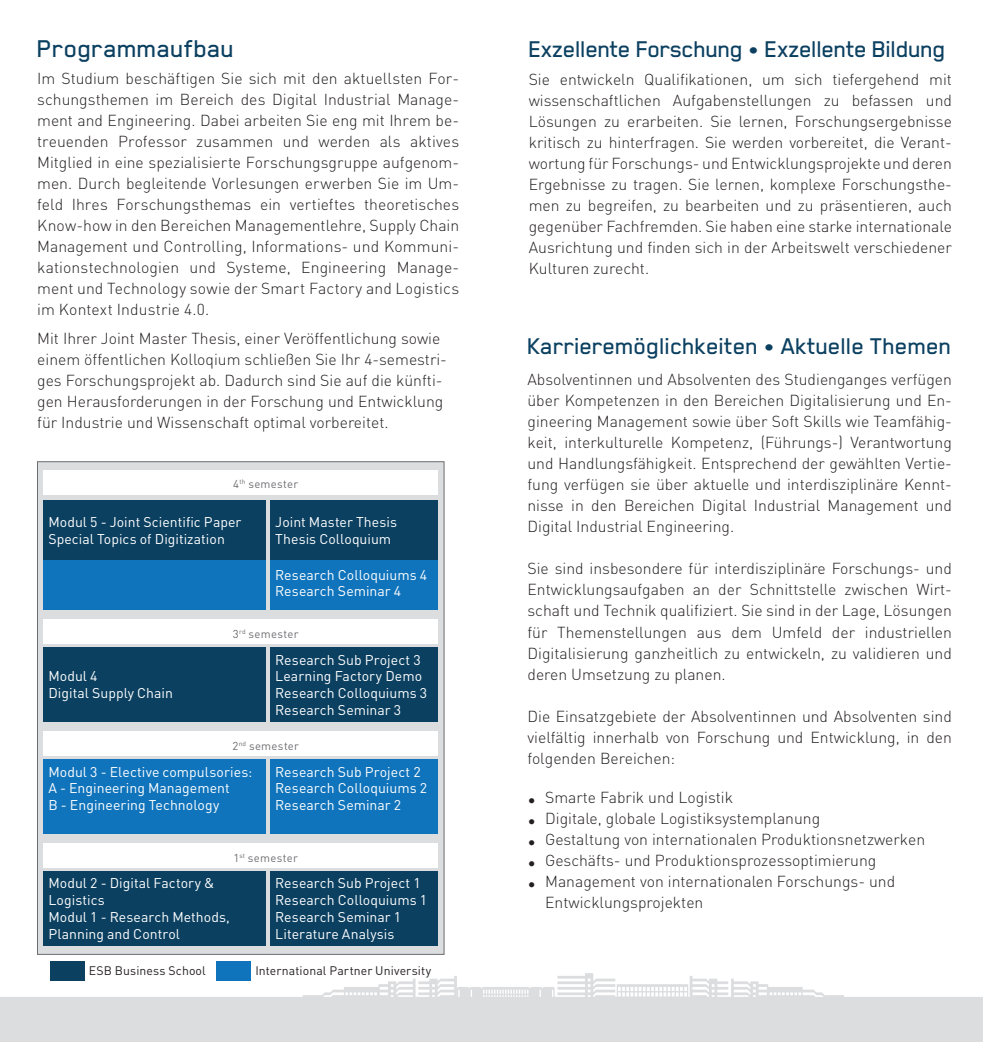
<style>
.page{position:relative;width:983px;height:1042px;background:#fff}
.page>*{position:absolute;margin:0;border:0;box-sizing:border-box;transform-origin:0 0}
.Überschrift_2{font:500 28px "Blender Pro";color:#0b4061}
.Überschrift_2-2{font:500 26.25px "Blender Pro";letter-spacing:-.02em;color:#0b4061}
.Fliesstext_D{font:300 15.75px/21px "DINOT";color:#231f20;text-align:justify}
.Grafik_Inhalt{font:14px/16.8px "DINOT";letter-spacing:.005em;color:#fff}
.Grafik_Inhalt-2{font:12.25px "DINOT";letter-spacing:.01em;color:#231f20}
.Grafik_Inhalt_6_5_Pt{font:11.38px "DINOT";letter-spacing:.025em;color:#6c6d70}
</style>
<div class="page">
<div style="left:0;top:995px;width:982px;height:47px;background:#dcdddf"></div>
<svg style="left:302px;top:973px;width:541px;height:25px"></svg>
<div style="left:37px;top:461px;width:407px;height:493px;background:#dcdddf;border:1px solid #6c6d70"></div>
<div style="left:43px;top:871px;width:223px;height:74px;background:#0b4061"></div>
<div style="left:43px;top:759px;width:223px;height:74px;background:#1074bc"></div>
<div style="left:43px;top:647px;width:223px;height:75px;background:#0b4061"></div>
<div style="left:270px;top:871px;width:168px;height:74px;background:#0b4061"></div>
<div style="left:270px;top:759px;width:168px;height:74px;background:#1074bc"></div>
<div style="left:270px;top:647px;width:168px;height:75px;background:#0b4061"></div>
<div style="left:270px;top:555px;width:168px;height:55px;background:#1074bc"></div>
<div style="left:43px;top:555px;width:223px;height:55px;background:#1074bc"></div>
<div style="left:270px;top:501px;width:168px;height:59px;background:#0b4061"></div>
<div style="left:43px;top:501px;width:223px;height:59px;background:#0b4061"></div>
<div style="left:43px;top:843px;width:395px;height:25px;background:#fff"></div>
<div style="left:43px;top:731px;width:395px;height:25px;background:#fff"></div>
<div style="left:43px;top:620px;width:395px;height:24px;background:#fff"></div>
<div style="left:43px;top:470px;width:395px;height:24px;background:#fff"></div>
<div style="left:50px;top:961px;width:34px;height:20px;background:#0b4061"></div>
<div style="left:216px;top:961px;width:35px;height:20px;background:#1074bc"></div>
<p class="Überschrift_2" style="left:37px;top:34px;width:199px">Programmaufbau</p>
<p class="Fliesstext_D" style="left:37px;top:67px;width:423px">Im Studium beschäftigen Sie sich mit den aktuellsten For&shy;schungsthemen im Bereich des Digital Industrial Manage&shy;ment and Engineering. Dabei arbeiten Sie eng mit Ihrem be&shy;treuenden Professor zusammen und werden als aktives Mitglied in eine spezialisierte Forschungsgruppe aufgenom&shy;men. Durch begleitende Vorlesungen erwerben Sie im Um&shy;feld Ihres Forschungsthemas ein vertieftes theoretisches Know-how in den Bereichen Managementlehre, Supply Chain Management und Controlling, Informations- und Kommuni&shy;kationstechnologien und Systeme, Engineering Manage&shy;ment und Technology sowie der Smart Factory and Logistics im Kontext Industrie 4.0.</p>
<p class="Fliesstext_D" style="left:37px;top:327px;width:411px;text-align:left">Mit Ihrer Joint Master Thesis, einer Veröffentlichung sowie einem öffentlichen Kolloqium schließen Sie Ihr 4-semestri&shy;ges Forschungsprojekt ab. Dadurch sind Sie auf die künfti&shy;gen Herausforderungen in der Forschung und Entwicklung für Industrie und Wissenschaft optimal vorbereitet.</p>
<p class="Grafik_Inhalt_6_5_Pt" style="left:233px;top:476px;width:67px">4<sup>th</sup> semester</p>
<p class="Grafik_Inhalt" style="left:48px;top:513px;width:194px">Modul 5 - Joint Scientific Paper<br>Special Topics of Digitization</p>
<p class="Grafik_Inhalt" style="left:275px;top:513px;width:123px">Joint Master Thesis<br>Thesis Colloquium</p>
<p class="Grafik_Inhalt" style="left:275px;top:565px;width:153px">Research Colloquiums 4<br>Research Seminar 4</p>
<p class="Grafik_Inhalt" style="left:48px;top:667px;width:126px">Modul 4<br>Digital Supply Chain</p>
<p class="Grafik_Inhalt_6_5_Pt" style="left:233px;top:626px;width:67px">3<sup>rd</sup> semester</p>
<p class="Grafik_Inhalt" style="left:275px;top:650px;width:153px">Research Sub Project 3<br>Learning Factory Demo<br>Research Colloquiums 3<br>Research Seminar 3</p>
<p class="Grafik_Inhalt_6_5_Pt" style="left:232px;top:738px;width:68px">2<sup>nd</sup> semester</p>
<p class="Grafik_Inhalt" style="left:48px;top:762px;width:205px">Modul 3 - Elective compulsories:<br>A - Engineering Management</p>
<p class="Grafik_Inhalt" style="left:48px;top:796px;width:172px">B - Engineering Technology</p>
<p class="Grafik_Inhalt" style="left:275px;top:762px;width:153px">Research Sub Project 2<br>Research Colloquiums 2<br>Research Seminar 2</p>
<p class="Grafik_Inhalt_6_5_Pt" style="left:233px;top:849px;width:66px">1<sup>st</sup> semester</p>
<p class="Grafik_Inhalt" style="left:48px;top:874px;width:168px">Modul 2 - Digital Factory &amp;<br>Logistics</p>
<p class="Grafik_Inhalt" style="left:48px;top:908px;width:183px">Modul 1 - Research Methods,<br>Planning and Control</p>
<p class="Grafik_Inhalt" style="left:275px;top:874px;width:153px">Research Sub Project 1<br>Research Colloquiums 1<br>Research Seminar 1<br>Literature Analysis</p>
<p class="Grafik_Inhalt-2" style="left:89px;top:962px;width:118px">ESB Business School</p>
<p class="Grafik_Inhalt-2" style="left:255px;top:962px;width:177px">International Partner University</p>
<p class="Überschrift_2-2" style="left:528px;top:35px;width:419px">Exzellente Forschung • Exzellente Bildung</p>
<p class="Fliesstext_D" style="left:528px;top:68px;width:424px">Sie entwickeln Qualifikationen, um sich tiefergehend mit wissenschaftlichen Aufgabenstellungen zu befassen und Lösungen zu erarbeiten. Sie lernen, Forschungsergebnisse kritisch zu hinterfragen. Sie werden vorbereitet, die Verant&shy;wortung für Forschungs- und Entwicklungsprojekte und deren Ergebnisse zu tragen. Sie lernen, komplexe Forschungsthe&shy;men zu begreifen, zu bearbeiten und zu präsentieren, auch gegenüber Fachfremden. Sie haben eine starke internationale Ausrichtung und finden sich in der Arbeitswelt verschiedener Kulturen zurecht.</p>
<p class="Überschrift_2-2" style="left:527px;top:332px;width:426px">Karrieremöglichkeiten • Aktuelle Themen</p>
<p class="Fliesstext_D" style="left:527px;top:369px;width:426px">Absolventinnen und Absolventen des Studienganges verfügen über Kompetenzen in den Bereichen Digitalisierung und En&shy;gineering Management sowie über Soft Skills wie Teamfähig&shy;keit, interkulturelle Kompetenz, (Führungs-) Verantwortung und Handlungsfähigkeit. Entsprechend der gewählten Vertie&shy;fung verfügen sie über aktuelle und interdisziplinäre Kennt&shy;nisse in den Bereichen Digital Industrial Management und Digital Industrial Engineering.</p>
<p class="Fliesstext_D" style="left:527px;top:558px;width:426px">Sie sind insbesondere für interdisziplinäre Forschungs- und Entwicklungsaufgaben an der Schnittstelle zwischen Wirt&shy;schaft und Technik qualifiziert. Sie sind in der Lage, Lösungen für Themenstellungen aus dem Umfeld der industriellen Digitalisierung ganzheitlich zu entwickeln, zu validieren und deren Umsetzung zu planen.</p>
<p class="Fliesstext_D" style="left:527px;top:705px;width:426px">Die Einsatzgebiete der Absolventinnen und Absolventen sind vielfältig innerhalb von Forschung und Entwicklung, in den folgenden Bereichen:</p>
<p class="Fliesstext_D" style="left:527px;top:789px;width:10px">•</p>
<p class="Fliesstext_D" style="left:527px;top:810px;width:10px">•</p>
<p class="Fliesstext_D" style="left:527px;top:831px;width:10px">•</p>
<p class="Fliesstext_D" style="left:527px;top:852px;width:10px">•</p>
<p class="Fliesstext_D" style="left:527px;top:873px;width:10px">•</p>
<p class="Fliesstext_D" style="left:545px;top:786px;width:189px">Smarte Fabrik und Logistik</p>
<p class="Fliesstext_D" style="left:545px;top:807px;width:276px">Digitale, globale Logistiksystemplanung</p>
<p class="Fliesstext_D" style="left:545px;top:828px;width:381px">Gestaltung von internationalen Produktionsnetzwerken</p>
<p class="Fliesstext_D" style="left:545px;top:849px;width:333px">Geschäfts- und Produktionsprozessoptimierung</p>
<p class="Fliesstext_D" style="left:545px;top:870px;width:351px">Management von internationalen Forschungs- und<br>Entwicklungsprojekten</p>
</div>
